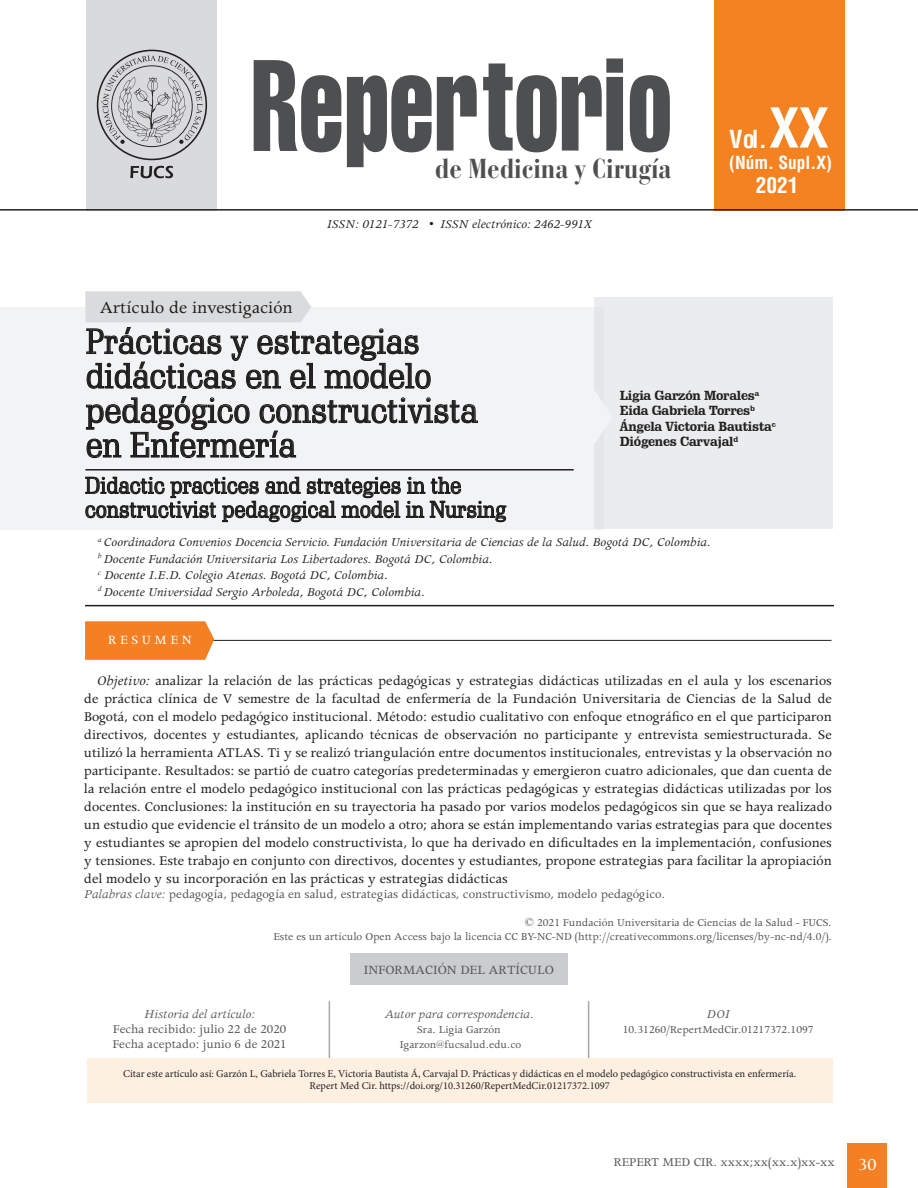
<style>
.page{position:relative;width:918px;height:1188px;background:#fff}
.page>*{position:absolute;margin:0;border:0;box-sizing:border-box;transform-origin:0 0}
.t1{font:34.5px/34.5px "Schadow BT";color:#231f20}
.t2{font:700 condensed 27.3px "Bauer Bodoni Std";color:#4e4f50}
.t3{font:700 condensed 24.45px "Helvetica LT Std";color:#fff}
.t4{font:22.5px/24px "Schadow BT";color:#231f20}
.t5{font:700 condensed 21.45px "Helvetica LT Std";color:#fff}
.t6{font:19.05px "Apollo MT Std";color:#231f20}
.t7{font:19.05px "Apollo MT Std";color:#fff}
.t8{font:700 condensed 17.55px "Helvetica LT Std";color:#fff}
.t9{font:15px/18px "Apollo MT Std";color:#231f20;text-align:justify}
.t10{font:14.25px "Apollo MT Std";color:#57585a}
.t11{font:14.25px "Apollo MT Std";color:#fff}
.t12{font:italic 13.5px/16.5px "Apollo MT Std";color:#231f20}
.t13{font:13.5px/15px "Apollo MT Std";color:#57585a}
.t14{font:italic 13.5px "Apollo MT Std";color:#57585a}
.t15{font:700 12.9px/15.5px "Schadow BT";letter-spacing:-.02em;color:#231f20}
.t16{font:12px/15px "Apollo MT Std";color:#57585a;text-align:center}
.t17{font:10.5px/12.6px "Minion Pro";color:#231f20;text-align:center}
.s1{font-size:53.7px}
.s2{font-style:italic}
</style>
<div class="page">
<div style="left:848px;top:1143px;width:39px;height:45px;background:#f58023"></div>
<div style="left:0;top:307px;width:603px;height:222px;background:#f2f3f4"></div>
<div style="left:594px;top:297px;width:239px;height:232px;background:#ebeced"></div>
<hr style="left:85px;top:605px;width:749px;height:1px;background:#231f20">
<hr style="left:85px;top:640px;width:746px;height:1px;background:#231f20">
<svg style="left:85px;top:621px;width:129px;height:39px;background:#f5852c"></svg>
<div style="left:350px;top:954px;width:217px;height:31px;background:#cbccce"></div>
<hr style="left:329px;top:1001px;width:1px;height:58px;background:#a8a9ad">
<hr style="left:588px;top:1001px;width:1px;height:58px;background:#a8a9ad">
<svg style="left:85px;top:291px;width:346px;height:98px"></svg>
<svg style="left:86px;top:396px;width:392px;height:62px"></svg>
<svg style="left:85px;top:476px;width:422px;height:47px"></svg>
<hr style="left:85px;top:469px;width:489px;height:2px;background:#231f20">
<div style="left:714px;top:0;width:130px;height:211px;background:#f58220"></div>
<svg style="left:630px;top:75px;width:40px;height:77px"></svg>
<svg style="left:483px;top:59px;width:140px;height:93px"></svg>
<svg style="left:347px;top:75px;width:130px;height:92px"></svg>
<svg style="left:254px;top:60px;width:87px;height:92px"></svg>
<div style="left:86px;top:0;width:130px;height:211px;background:#d9dadc"></div>
<svg style="left:130px;top:166px;width:43px;height:12px"></svg>
<svg style="left:97px;top:50px;width:110px;height:110px"></svg>
<div style="left:87px;top:1059px;width:746px;height:44px;background:#fdf0e1"></div>
<hr style="left:0;top:209px;width:918px;height:2px;background:#231f20">
<h2 class="t2" style="left:435px;top:152px;width:238px">de Medicina y Cirugía</h2>
<p class="t12" style="left:327px;top:217px;width:267px">ISSN: 0121-7372 • ISSN electrónico: 2462-991X</p>
<h3 class="t3" style="left:729px;top:123px;width:101px">Vol. <span class="s1">XX</span></h3>
<p class="t8" style="left:729px;top:151px;width:104px">(Núm. Supl.X)</p>
<h3 class="t5" style="left:756px;top:172px;width:44px">2021</h3>
<p class="t6" style="left:100px;top:297px;width:194px">Artículo de investigación</p>
<h1 class="t1" style="left:86px;top:324px;width:394px">Prácticas y estrategias didácticas en el modelo pedagógico constructivista en Enfermería</h1>
<h3 class="t4" style="left:85px;top:473px;width:423px">Didactic practices and strategies in the constructivist pedagogical model in Nursing</h3>
<p class="t15" style="left:620px;top:388px;width:158px">Ligia Garzón Morales<sup>a<br></sup>Eida Gabriela Torres<sup>b<br></sup>Ángela Victoria Bautista<sup>c<br></sup>Diógenes Carvajal<sup>d</sup></p>
<p class="t12" style="left:98px;top:535px;width:614px"><sup>a</sup> Coordinadora Convenios Docencia Servicio. Fundación Universitaria de Ciencias de la Salud. Bogotá DC, Colombia. <sup>b</sup> Docente Fundación Universitaria Los Libertadores. Bogotá DC, Colombia.<br><sup>c</sup> Docente I.E.D. Colegio Atenas. Bogotá DC, Colombia.<br><sup>d</sup> Docente Universidad Sergio Arboleda, Bogotá DC, Colombia.</p>
<p class="t11" style="left:108px;top:632px;width:85px">R E S U M E N</p>
<p class="t9" style="left:84px;top:672px;width:750px;text-indent:13px"><span class="s2">Objetivo:</span> analizar la relación de las prácticas pedagógicas y estrategias didácticas utilizadas en el aula y los escenarios de práctica clínica de V semestre de la facultad de enfermería de la Fundación Universitaria de Ciencias de la Salud de Bogotá, con el modelo pedagógico institucional. Método: estudio cualitativo con enfoque etnográfico en el que participaron directivos, docentes y estudiantes, aplicando técnicas de observación no participante y entrevista semiestructurada. Se utilizó la herramienta ATLAS. Ti y se realizó triangulación entre documentos institucionales, entrevistas y la observación no participante. Resultados: se partió de cuatro categorías predeterminadas y emergieron cuatro adicionales, que dan cuenta de la relación entre el modelo pedagógico institucional con las prácticas pedagógicas y estrategias didácticas utilizadas por los docentes. Conclusiones: la institución en su trayectoria ha pasado por varios modelos pedagógicos sin que se haya realizado un estudio que evidencie el tránsito de un modelo a otro; ahora se están implementando varias estrategias para que docentes y estudiantes se apropien del modelo constructivista, lo que ha derivado en dificultades en la implementación, confusiones y tensiones. Este trabajo en conjunto con directivos, docentes y estudiantes, propone estrategias para facilitar la apropiación del modelo y su incorporación en las prácticas y estrategias didácticas</p>
<p class="t13" style="left:84px;top:887px;width:583px"><span class="s2">Palabras clave:</span> pedagogía, pedagogía en salud, estrategias didácticas, constructivismo, modelo pedagógico.</p>
<p class="t16" style="left:273px;top:917px;width:560px;line-height:13.5px;text-align:right">© 2021 Fundación Universitaria de Ciencias de la Salud - FUCS.<br>Este es un artículo Open Access bajo la licencia CC BY-NC-ND (http://creativecommons.org/licenses/by-nc-nd/4.0/).</p>
<p class="t14" style="left:144px;top:1007px;width:112px">Historia del artículo:</p>
<p class="t13" style="left:113px;top:1022px;width:175px">Fecha recibido: julio 22 de 2020<br>Fecha aceptado: junio 6 de 2021</p>
<p class="t10" style="left:364px;top:962px;width:192px">INFORMACIÓN DEL ARTÍCULO</p>
<p class="t14" style="left:384px;top:1007px;width:151px">Autor para correspondencia.</p>
<p class="t16" style="left:400px;top:1022px;width:123px">Sra. Ligia Garzón<br>Igarzon@fucsalud.edu.co</p>
<p class="t14" style="left:707px;top:1007px;width:25px">DOI</p>
<p class="t16" style="left:623px;top:1022px;width:192px">10.31260/RepertMedCir.01217372.1097</p>
<p class="t17" style="left:123px;top:1067px;width:674px">Citar este artículo así: Garzón L, Gabriela Torres E, Victoria Bautista Á, Carvajal D. Prácticas y didácticas en el modelo pedagógico constructivista en enfermería.<br>Repert Med Cir. https://doi.org/10.31260/RepertMedCir.01217372.1097</p>
<p class="t13" style="left:614px;top:1155px;width:222px">REPERT MED CIR. xxxx;xx(xx.x)xx-xx</p>
<p class="t7" style="left:858px;top:1154px;width:20px">30</p>
</div>
